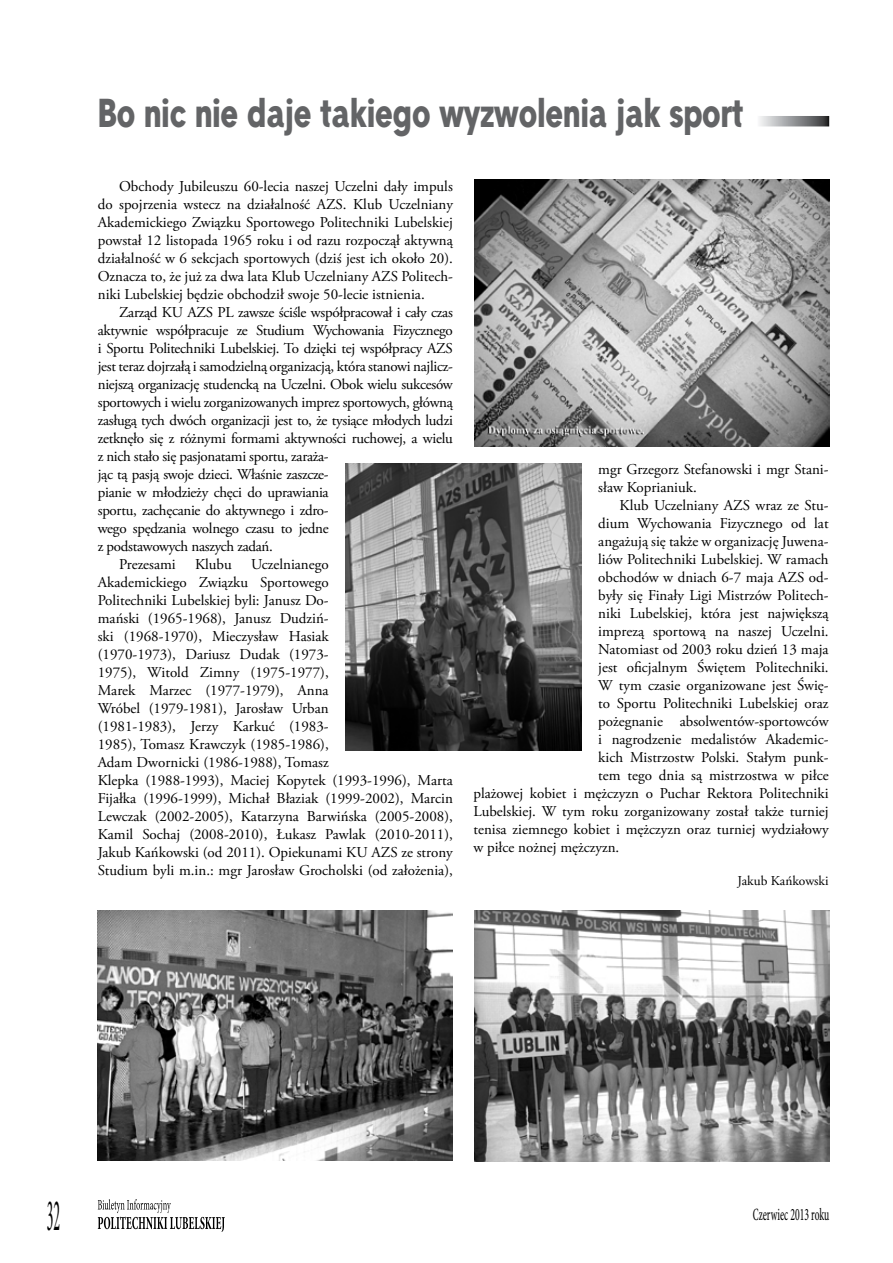
<style>
.page{position:relative;width:893px;height:1263px;background:#fff}
.page>*{position:absolute;margin:0;border:0;box-sizing:border-box;transform-origin:0 0}
.t1{font:condensed 45px "Minion Pro";color:#000;scale:.33 1}
.t2{font:39px "Straight Cnd EFN Heavy";color:#636466}
.t3{font:condensed 17.4px "Minion Pro";color:#000;scale:.6 1}
.t4{font:15px/18px "Adobe Garamond Pro";color:#000}
.t5{font:15px "Adobe Garamond Pro";letter-spacing:-.02em;color:#000}
.t6{font:13.5px "Adobe Garamond Pro";color:#000}
</style>
<div class="page">
<svg style="left:98px;top:1199px;width:127px;height:33px"></svg>
<svg style="left:759px;top:116px;width:70px;height:10px"></svg>
<img style="left:98px;top:910px;width:355px;height:251px">
<img style="left:475px;top:911px;width:355px;height:250px">
<img style="left:346px;top:463px;width:235px;height:288px">
<img style="left:474px;top:180px;width:355px;height:266px">
<h2 class="t2" style="left:98px;top:89px;width:647px">Bo nic nie daje takiego wyzwolenia jak sport</h2>
<p class="t4" style="left:98px;top:177px;width:357px;text-align:justify;text-indent:21px">Obchody Jubileuszu 60-lecia naszej Uczelni dały impuls do spojrzenia wstecz na działalność AZS. Klub Uczelniany Akademickiego Związku Sportowego Politechniki Lubelskiej powstał 12 listopada 1965 roku i od razu rozpoczął aktywną działalność w 6 sekcjach sportowych (dziś jest ich około 20).<br>Oznacza to, że już za dwa lata Klub Uczelniany AZS Politech&shy;niki Lubelskiej będzie obchodził swoje 50-lecie istnienia.</p>
<p class="t5" style="left:119px;top:303px;width:335px">Zarząd KU AZS PL zawsze ściśle współpracował i cały czas</p>
<p class="t5" style="left:98px;top:321px;width:357px">aktywnie współpracuje ze Studium Wychowania Fizycznego</p>
<p class="t5" style="left:98px;top:339px;width:357px">i Sportu Politechniki Lubelskiej. To dzięki tej współpracy AZS</p>
<p class="t5" style="left:98px;top:357px;width:357px">jest teraz dojrzałą i samodzielną organizacją, która stanowi najlicz-</p>
<p class="t5" style="left:98px;top:375px;width:357px">niejszą organizację studencką na Uczelni. Obok wielu sukcesów</p>
<p class="t5" style="left:98px;top:393px;width:357px">sportowych i wielu zorganizowanych imprez sportowych, główną</p>
<p class="t5" style="left:98px;top:411px;width:357px">zasługą tych dwóch organizacji jest to, że tysiące młodych ludzi</p>
<p class="t5" style="left:98px;top:429px;width:357px">zetknęło się z różnymi formami aktywności ruchowej, a wielu</p>
<p class="t5" style="left:98px;top:447px;width:232px">z nich stało się pasjonatami sportu, zaraża-</p>
<p class="t5" style="left:98px;top:465px;width:232px">jąc tą pasją swoje dzieci. Właśnie zaszcze-</p>
<p class="t5" style="left:98px;top:483px;width:232px">pianie w młodzieży chęci do uprawiania</p>
<p class="t5" style="left:98px;top:501px;width:232px">sportu, zachęcanie do aktywnego i zdro-</p>
<p class="t5" style="left:98px;top:519px;width:232px">wego spędzania wolnego czasu to jedne</p>
<p class="t5" style="left:98px;top:537px;width:177px">z podstawowych naszych zadań.</p>
<p class="t4" style="left:119px;top:555px;width:58px">Prezesami</p>
<p class="t4" style="left:195px;top:555px;width:38px">Klubu</p>
<p class="t4" style="left:98px;top:555px;width:357px;text-indent:153px">Uczelnianego<br>Akademickiego Związku Sportowego<br>Politechniki Lubelskiej byli: Janusz Do-<br>mański (1965-1968), Janusz Dudziń-<br>ski (1968-1970), Mieczysław Hasiak<br>(1970-1973), Dariusz Dudak (1973-<br>1975), Witold Zimny (1975-1977),<br>Marek Marzec (1977-1979), Anna<br>Wróbel (1979-1981), Jarosław Urban<br>(1981-1983), Jerzy Karkuć (1983-<br>1985), Tomasz Krawczyk (1985-1986),<br>Adam Dwornicki (1986-1988), Tomasz<br>Klepka (1988-1993), Maciej Kopytek (1993-1996), Marta Fijałka (1996-1999), Michał Błaziak (1999-2002), Marcin Lewczak (2002-2005), Katarzyna Barwińska (2005-2008), Kamil Sochaj (2008-2010), Łukasz Pawlak (2010-2011), Jakub Kańkowski (od 2011). Opiekunami KU AZS ze strony Studium byli m.in.: mgr Jarosław Grocholski (od założenia),</p>
<p class="t4" style="left:598px;top:461px;width:232px">mgr Grzegorz Stefanowski i mgr Stani&shy;sław Koprianiuk.</p>
<p class="t4" style="left:619px;top:497px;width:211px">Klub Uczelniany AZS wraz ze Stu-</p>
<p class="t4" style="left:598px;top:515px;width:232px">dium Wychowania Fizycznego od lat</p>
<p class="t4" style="left:598px;top:533px;width:232px">angażują się także w organizację Juwena-</p>
<p class="t4" style="left:598px;top:551px;width:232px">liów Politechniki Lubelskiej. W ramach</p>
<p class="t4" style="left:598px;top:569px;width:232px">obchodów w dniach 6-7 maja AZS od-</p>
<p class="t4" style="left:598px;top:587px;width:232px">były się Finały Ligi Mistrzów Politech-</p>
<p class="t4" style="left:598px;top:605px;width:232px">niki Lubelskiej, która jest największą</p>
<p class="t4" style="left:598px;top:623px;width:232px">imprezą sportową na naszej Uczelni.</p>
<p class="t4" style="left:598px;top:641px;width:232px">Natomiast od 2003 roku dzień 13 maja</p>
<p class="t4" style="left:598px;top:659px;width:232px">jest oficjalnym Świętem Politechniki.</p>
<p class="t4" style="left:598px;top:677px;width:232px">W tym czasie organizowane jest Świę-</p>
<p class="t4" style="left:598px;top:695px;width:232px">to Sportu Politechniki Lubelskiej oraz</p>
<p class="t4" style="left:598px;top:713px;width:232px">pożegnanie absolwentów-sportowców</p>
<p class="t4" style="left:598px;top:731px;width:232px">i nagrodzenie medalistów Akademic-</p>
<p class="t4" style="left:598px;top:749px;width:232px">kich Mistrzostw Polski. Stałym punk-</p>
<p class="t4" style="left:598px;top:767px;width:232px">tem tego dnia są mistrzostwa w piłce</p>
<p class="t4" style="left:473px;top:785px;width:357px">plażowej kobiet i mężczyzn o Puchar Rektora Politechniki</p>
<p class="t4" style="left:473px;top:803px;width:357px">Lubelskiej. W tym roku zorganizowany został także turniej</p>
<p class="t4" style="left:473px;top:821px;width:357px">tenisa ziemnego kobiet i mężczyzn oraz turniej wydziałowy</p>
<p class="t4" style="left:473px;top:839px;width:147px">w piłce nożnej mężczyzn.</p>
<p class="t6" style="left:737px;top:872px;width:93px">Jakub Kańkowski</p>
<h1 class="t1" style="left:47px;top:1188px;width:42px">32</h1>
<p class="t3" style="left:753px;top:1203px;width:129px">Czerwiec 2013 roku</p>
</div>
